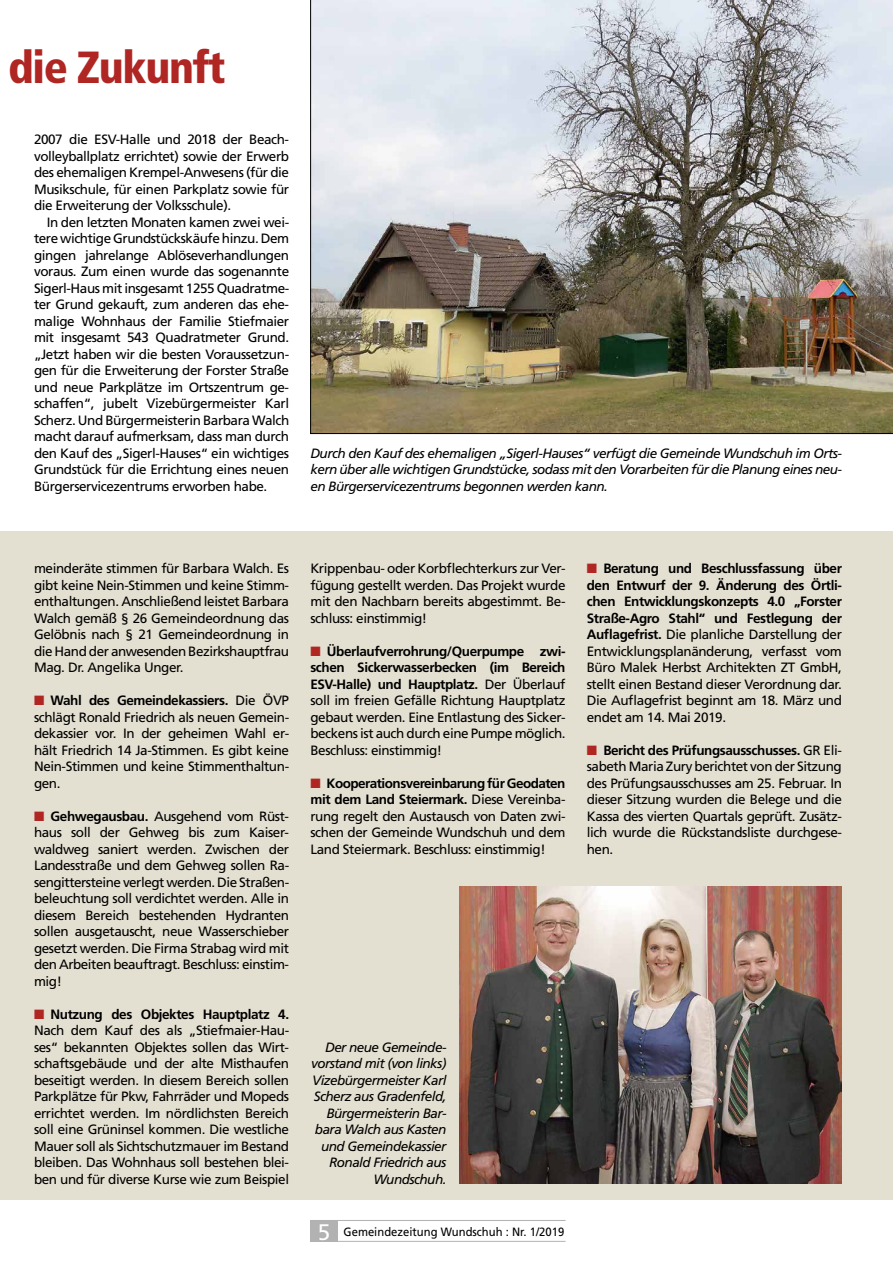
<style>
.page{position:relative;width:893px;height:1263px;background:#fff}
.page>*{position:absolute;margin:0;border:0;box-sizing:border-box;transform-origin:0 0}
.t1{font:900 condensed 45px "Frutiger LT Std";letter-spacing:-.03em;color:#af2623}
.t2{font:13.5px/16.5px "Frutiger LT Std";letter-spacing:-.03em;color:#000;text-align:justify}
.t3{font:italic 13.5px/16.5px "Frutiger LT Std";letter-spacing:-.04em;color:#000;text-align:right}
.t4{font:12px "Frutiger LT Std";color:#000;scale:.94 1}
.s1{color:#af2623}
.s2{font-weight:700}
.s3{font-size:22.5px;color:#fff}
</style>
<div class="page">
<div style="left:310px;top:1220px;width:28px;height:22px;background:#b3b2b2"></div>
<hr style="left:310px;top:1220px;width:256px;height:1px;background:#b3b2b2">
<hr style="left:310px;top:1241px;width:256px;height:1px;background:#b3b2b2">
<div style="left:0;top:531px;width:893px;height:669px;background:#e4e0d1"></div>
<img style="left:459px;top:887px;width:383px;height:297px">
<img style="left:310px;top:0;width:583px;height:434px">
<h1 class="t1" style="left:8px;top:40px;width:219px">die Zukunft</h1>
<p class="t2" style="left:34px;top:131px;width:257px">2007 die ESV-Halle und 2018 der Beach&shy;volleyballplatz errichtet) sowie der Erwerb des ehemaligen Krempel-Anwesens (für die Musikschule, für einen Parkplatz sowie für die Erweiterung der Volksschule).</p>
<p class="t2" style="left:34px;top:214px;width:257px;text-indent:13px">In den letzten Monaten kamen zwei wei&shy;tere wichtige Grundstückskäufe hinzu. Dem gingen jahrelange Ablöseverhandlungen voraus. Zum einen wurde das sogenannte Sigerl-Haus mit insgesamt 1255 Quadratme&shy;ter Grund gekauft, zum anderen das ehe&shy;malige Wohnhaus der Familie Stiefmaier mit insgesamt 543 Quadratmeter Grund. „Jetzt haben wir die besten Voraussetzun&shy;gen für die Erweiterung der Forster Straße und neue Parkplätze im Ortszentrum ge&shy;schaffen“, jubelt Vizebürgermeister Karl Scherz. Und Bürgermeisterin Barbara Walch macht darauf aufmerksam, dass man durch den Kauf des „Sigerl-Hauses“ ein wichtiges Grundstück für die Errichtung eines neuen Bürgerservicezentrums erworben habe.</p>
<p class="t3" style="left:310px;top:445px;width:533px;text-align:justify">Durch den Kauf des ehemaligen „Sigerl-Hauses“ verfügt die Gemeinde Wundschuh im Orts&shy;kern über alle wichtigen Grundstücke, sodass mit den Vorarbeiten für die Planung eines neu&shy;en Bürgerservicezentrums begonnen werden kann.</p>
<p class="t2" style="left:34px;top:560px;width:257px">meinderäte stimmen für Barbara Walch. Es gibt keine Nein-Stimmen und keine Stimm&shy;enthaltungen. Anschließend leistet Barbara Walch gemäß § 26 Gemeindeordnung das Gelöbnis nach § 21 Gemeindeordnung in die Hand der anwesenden Bezirkshauptfrau Mag. Dr. Angelika Unger.</p>
<p class="t2" style="left:34px;top:692px;width:257px"><span class="s1">■</span> <span class="s2">Wahl des Gemeindekassiers.</span> Die ÖVP schlägt Ronald Friedrich als neuen Gemein&shy;dekassier vor. In der geheimen Wahl er&shy;hält Friedrich 14 Ja-Stimmen. Es gibt keine Nein-Stimmen und keine Stimmenthaltun&shy;gen.</p>
<p class="t2" style="left:34px;top:808px;width:257px"><span class="s1">■</span> <span class="s2">Gehwegausbau.</span> Ausgehend vom Rüst&shy;haus soll der Gehweg bis zum Kaiser&shy;waldweg saniert werden. Zwischen der Landesstraße und dem Gehweg sollen Ra&shy;sengittersteine verlegt werden. Die Straßen&shy;beleuchtung soll verdichtet werden. Alle in diesem Bereich bestehenden Hydranten sollen ausgetauscht, neue Wasserschieber gesetzt werden. Die Firma Strabag wird mit den Arbeiten beauftragt. Beschluss: einstim&shy;mig!</p>
<p class="t2" style="left:34px;top:1006px;width:257px"><span class="s1">■</span> <span class="s2">Nutzung des Objektes Hauptplatz 4.<br></span>Nach dem Kauf des als „Stiefmaier-Hau&shy;ses“ bekannten Objektes sollen das Wirt&shy;schaftsgebäude und der alte Misthaufen beseitigt werden. In diesem Bereich sollen Parkplätze für Pkw, Fahrräder und Mopeds errichtet werden. Im nördlichsten Bereich soll eine Grüninsel kommen. Die westliche Mauer soll als Sichtschutzmauer im Bestand bleiben. Das Wohnhaus soll bestehen blei&shy;ben und für diverse Kurse wie zum Beispiel</p>
<p class="t2" style="left:310px;top:560px;width:257px">Krippenbau- oder Korbflechterkurs zur Ver&shy;fügung gestellt werden. Das Projekt wurde mit den Nachbarn bereits abgestimmt. Be&shy;schluss: einstimmig!</p>
<p class="t2" style="left:310px;top:643px;width:257px"><span class="s1">■</span> <span class="s2">Überlaufverrohrung/Querpumpe zwi&shy;schen Sickerwasserbecken (im Bereich ESV-Halle) und Hauptplatz.</span> Der Überlauf soll im freien Gefälle Richtung Hauptplatz gebaut werden. Eine Entlastung des Sicker&shy;beckens ist auch durch eine Pumpe möglich.<br>Beschluss: einstimmig!</p>
<p class="t2" style="left:310px;top:775px;width:257px"><span class="s1">■</span> <span class="s2">Kooperationsvereinbarung für Geodaten mit dem Land Steiermark.</span> Diese Vereinba&shy;rung regelt den Austausch von Daten zwi&shy;schen der Gemeinde Wundschuh und dem Land Steiermark. Beschluss: einstimmig!</p>
<p class="t2" style="left:587px;top:560px;width:257px"><span class="s1">■</span> <span class="s2">Beratung und Beschlussfassung über den Entwurf der 9. Änderung des Örtli&shy;chen Entwicklungskonzepts 4.0 „Forster Straße-Agro Stahl“ und Festlegung der Auflagefrist.</span> Die planliche Darstellung der Entwicklungsplanänderung, verfasst vom Büro Malek Herbst Architekten ZT GmbH, stellt einen Bestand dieser Verordnung dar.<br>Die Auflagefrist beginnt am 18. März und endet am 14. Mai 2019.</p>
<p class="t2" style="left:587px;top:742px;width:257px"><span class="s1">■</span> <span class="s2">Bericht des Prüfungsausschusses.</span> GR Eli&shy;sabeth Maria Zury berichtet von der Sitzung des Prüfungsausschusses am 25. Februar. In dieser Sitzung wurden die Belege und die Kassa des vierten Quartals geprüft. Zusätz&shy;lich wurde die Rückstandsliste durchgese&shy;hen.</p>
<p class="t3" style="left:311px;top:1039px;width:137px">Der neue Gemeinde&shy;vorstand mit (von links)<br>Vizebürgermeister Karl<br>Scherz aus Gradenfeld,<br>Bürgermeisterin Bar&shy;bara Walch aus Kasten und Gemeindekassier<br>Ronald Friedrich aus<br>Wundschuh.</p>
<p class="t4" style="left:318px;top:1224px;width:264px"><span class="s3">5</span> Gemeindezeitung Wundschuh : Nr. 1/2019</p>
</div>
